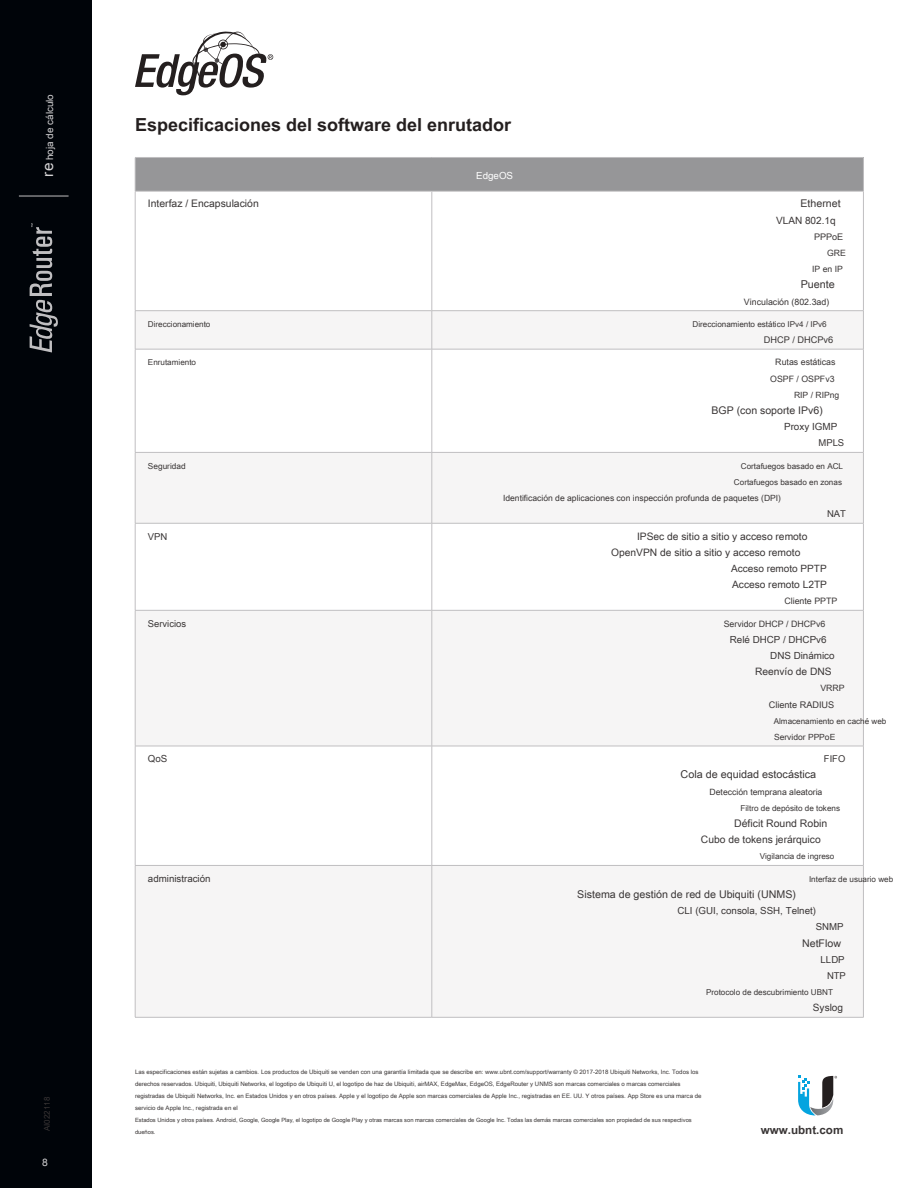
<style>
.page{position:relative;width:918px;height:1188px;background:#fff}
.page>*{position:absolute;margin:0;border:0;box-sizing:border-box;transform-origin:0 0}
.t1{font:700 18px "Arial Unicode MS";color:#241f1f}
.t2{font:700 11.55px "Arial Unicode MS";color:#393535}
.t3{font:10.8px "Arial Unicode MS";color:#393535}
.t4{font:10.65px "Arial Unicode MS";color:#393535}
.t5{font:10.5px "Arial Unicode MS";color:#393535}
.t6{font:10.35px "Arial Unicode MS";color:#393535}
.t7{font:10.35px "Arial Unicode MS";color:#d5d4d5}
.t8{font:10.2px/16.2px "Arial Unicode MS";color:#393535}
.t9{font:10.05px "Arial Unicode MS";color:#393535}
.t10{font:9.9px "Arial Unicode MS";color:#d5d4d5}
.t11{font:9.9px "Arial Unicode MS";color:#393535}
.t12{font:9.75px/16.2px "Arial Unicode MS";color:#393535}
.t13{font:9.75px "Arial Unicode MS";color:#fff}
.t14{font:9.6px "Arial Unicode MS";color:#393535}
.t15{font:9.45px "Arial Unicode MS";color:#393535}
.t16{font:9.15px "Arial Unicode MS";color:#393535}
.t17{font:9px "Arial Unicode MS";color:#393535}
.t18{font:8.85px "Arial Unicode MS";color:#393535}
.t19{font:8.7px/16.2px "Arial Unicode MS";color:#393535}
.t20{font:8.55px "Arial Unicode MS";color:#393535}
.t21{font:8.25px "Arial Unicode MS";color:#393535}
.t22{font:8.1px/16.2px "Arial Unicode MS";color:#393535;text-align:right}
.t23{font:7.95px "Arial Unicode MS";color:#393535}
.t24{font:6px/12px "Arial Unicode MS";color:#393535}
.t25{font:5.7px/12px "Arial Unicode MS";color:#393535}
.s1{font-size:15.3px}
</style>
<div class="page">
<div style="left:0;top:0;width:92px;height:1188px;background:#000409"></div>
<hr style="left:19px;top:196px;width:50px;height:1px;background:#c0bfc1">
<svg style="left:30px;top:223px;width:28px;height:129px"></svg>
<svg style="left:798px;top:1076px;width:39px;height:39px"></svg>
<svg style="left:135px;top:31px;width:138px;height:64px"></svg>
<div style="left:135px;top:157px;width:728px;height:34px;background:#969698"></div>
<svg style="left:136px;top:311px;width:727px;height:706px;fill:#f6f5f5"></svg>
<hr style="left:135px;top:157px;width:297px;height:1px;background:#c0bfc1">
<hr style="left:135px;top:158px;width:1px;height:33px;background:#c0bfc1">
<hr style="left:432px;top:157px;width:432px;height:1px;background:#c0bfc1">
<hr style="left:863px;top:158px;width:1px;height:33px;background:#c0bfc1">
<hr style="left:135px;top:191px;width:297px;height:1px;background:#c0bfc1">
<hr style="left:135px;top:191px;width:1px;height:119px;background:#c0bfc1">
<hr style="left:432px;top:191px;width:432px;height:1px;background:#c0bfc1">
<hr style="left:432px;top:191px;width:1px;height:119px;background:#c0bfc1">
<hr style="left:863px;top:191px;width:1px;height:119px;background:#c0bfc1">
<hr style="left:135px;top:310px;width:297px;height:1px;background:#c0bfc1">
<hr style="left:135px;top:311px;width:1px;height:38px;background:#c0bfc1">
<hr style="left:432px;top:310px;width:432px;height:1px;background:#c0bfc1">
<hr style="left:432px;top:311px;width:1px;height:38px;background:#c0bfc1">
<hr style="left:863px;top:311px;width:1px;height:38px;background:#c0bfc1">
<hr style="left:135px;top:349px;width:297px;height:1px;background:#c0bfc1">
<hr style="left:135px;top:349px;width:1px;height:103px;background:#c0bfc1">
<hr style="left:432px;top:349px;width:432px;height:1px;background:#c0bfc1">
<hr style="left:432px;top:349px;width:1px;height:103px;background:#c0bfc1">
<hr style="left:863px;top:349px;width:1px;height:103px;background:#c0bfc1">
<hr style="left:135px;top:452px;width:297px;height:1px;background:#c0bfc1">
<hr style="left:135px;top:453px;width:1px;height:70px;background:#c0bfc1">
<hr style="left:432px;top:452px;width:432px;height:1px;background:#c0bfc1">
<hr style="left:432px;top:453px;width:1px;height:70px;background:#c0bfc1">
<hr style="left:863px;top:453px;width:1px;height:70px;background:#c0bfc1">
<hr style="left:135px;top:523px;width:297px;height:1px;background:#c0bfc1">
<hr style="left:135px;top:523px;width:1px;height:87px;background:#c0bfc1">
<hr style="left:432px;top:523px;width:432px;height:1px;background:#c0bfc1">
<hr style="left:432px;top:523px;width:1px;height:87px;background:#c0bfc1">
<hr style="left:863px;top:523px;width:1px;height:87px;background:#c0bfc1">
<hr style="left:135px;top:610px;width:297px;height:1px;background:#c0bfc1">
<hr style="left:135px;top:611px;width:1px;height:135px;background:#c0bfc1">
<hr style="left:432px;top:610px;width:432px;height:1px;background:#c0bfc1">
<hr style="left:432px;top:611px;width:1px;height:135px;background:#c0bfc1">
<hr style="left:863px;top:611px;width:1px;height:135px;background:#c0bfc1">
<hr style="left:135px;top:746px;width:297px;height:1px;background:#c0bfc1">
<hr style="left:135px;top:746px;width:1px;height:119px;background:#c0bfc1">
<hr style="left:432px;top:746px;width:432px;height:1px;background:#c0bfc1">
<hr style="left:432px;top:746px;width:1px;height:119px;background:#c0bfc1">
<hr style="left:863px;top:746px;width:1px;height:119px;background:#c0bfc1">
<hr style="left:135px;top:865px;width:297px;height:1px;background:#c0bfc1">
<hr style="left:135px;top:866px;width:1px;height:151px;background:#c0bfc1">
<hr style="left:432px;top:865px;width:432px;height:1px;background:#c0bfc1">
<hr style="left:432px;top:866px;width:1px;height:151px;background:#c0bfc1">
<hr style="left:863px;top:866px;width:1px;height:151px;background:#c0bfc1">
<hr style="left:135px;top:1017px;width:297px;height:1px;background:#c0bfc1">
<hr style="left:432px;top:1017px;width:432px;height:1px;background:#c0bfc1">
<h3 class="t10" style="left:43px;top:177px;width:84px;rotate:-90deg"><span class="s1">re</span> hoja de cálculo</h3>
<h3 class="t23" style="left:41px;top:1131px;width:36px;rotate:-90deg">AI022118</h3>
<h3 class="t7" style="left:42px;top:1155px;width:7px">8</h3>
<h1 class="t1" style="left:135px;top:112px;width:378px">Especificaciones del software del enrutador</h1>
<h3 class="t13" style="left:476px;top:169px;width:38px">EdgeOS</h3>
<h3 class="t6" style="left:148px;top:196px;width:112px">Interfaz / Encapsulación</h3>
<h3 class="t4" style="left:801px;top:196px;width:42px">Ethernet</h3>
<h3 class="t9" style="left:776px;top:213px;width:61px">VLAN 802.1q</h3>
<h3 class="t17" style="left:814px;top:230px;width:31px">PPPoE</h3>
<h3 class="t19" style="left:812px;top:245px;width:35px;text-indent:15px">GRE<br>IP en IP</h3>
<h3 class="t3" style="left:801px;top:277px;width:36px">Puente</h3>
<h3 class="t18" style="left:744px;top:295px;width:87px">Vinculación (802.3ad)</h3>
<h3 class="t22" style="left:693px;top:316px;width:136px">Direccionamiento estático IPv4 / IPv6</h3>
<h3 class="t16" style="left:764px;top:333px;width:71px">DHCP / DHCPv6</h3>
<h3 class="t18" style="left:775px;top:356px;width:62px">Rutas estáticas</h3>
<h3 class="t19" style="left:770px;top:370px;width:66px">OSPF / OSPFv3</h3>
<h3 class="t20" style="left:794px;top:389px;width:47px">RIP / RIPng</h3>
<h3 class="t5" style="left:712px;top:403px;width:113px">BGP (con soporte IPv6)</h3>
<h3 class="t11" style="left:784px;top:420px;width:55px">Proxy IGMP</h3>
<h3 class="t15" style="left:819px;top:436px;width:27px">MPLS</h3>
<h3 class="t22" style="left:734px;top:457px;width:111px">Cortafuegos basado en ACL<br>Cortafuegos basado en zonas</h3>
<h3 class="t20" style="left:503px;top:492px;width:280px">Identificación de aplicaciones con inspección profunda de paquetes (DPI)</h3>
<h3 class="t15" style="left:827px;top:507px;width:20px">NAT</h3>
<h3 class="t8" style="left:611px;top:527px;width:198px;text-indent:26px">IPSec de sitio a sitio y acceso remoto<br>OpenVPN de sitio a sitio y acceso remoto</h3>
<h3 class="t9" style="left:731px;top:561px;width:97px">Acceso remoto PPTP</h3>
<h3 class="t8" style="left:732px;top:576px;width:96px">Acceso remoto L2TP</h3>
<h3 class="t18" style="left:784px;top:595px;width:55px">Cliente PPTP</h3>
<h3 class="t18" style="left:724px;top:617px;width:103px">Servidor DHCP / DHCPv6</h3>
<h3 class="t12" style="left:770px;top:631px;width:66px;text-indent:-40px">Relé DHCP / DHCPv6<br>DNS Dinámico</h3>
<h3 class="t8" style="left:755px;top:663px;width:78px">Reenvío de DNS</h3>
<h3 class="t19" style="left:820px;top:680px;width:26px">VRRP</h3>
<h3 class="t16" style="left:769px;top:698px;width:67px">Cliente RADIUS</h3>
<h3 class="t22" style="left:774px;top:712px;width:114px">Almacenamiento en caché web</h3>
<h3 class="t20" style="left:774px;top:731px;width:63px">Servidor PPPoE</h3>
<h3 class="t15" style="left:824px;top:752px;width:23px">FIFO</h3>
<h3 class="t3" style="left:681px;top:767px;width:137px">Cola de equidad estocástica</h3>
<h3 class="t19" style="left:710px;top:783px;width:114px">Detección temprana aleatoria</h3>
<h3 class="t22" style="left:741px;top:800px;width:101px">Filtro de depósito de tokens</h3>
<h3 class="t5" style="left:734px;top:816px;width:95px">Déficit Round Robin</h3>
<h3 class="t8" style="left:701px;top:831px;width:121px">Cubo de tokens jerárquico</h3>
<h3 class="t22" style="left:760px;top:848px;width:76px">Vigilancia de ingreso</h3>
<h3 class="t22" style="left:809px;top:870px;width:86px">Interfaz de usuario web</h3>
<h3 class="t4" style="left:577px;top:887px;width:220px">Sistema de gestión de red de Ubiquiti (UNMS)</h3>
<h3 class="t12" style="left:677px;top:902px;width:140px">CLI (GUI, consola, SSH, Telnet)</h3>
<h3 class="t14" style="left:816px;top:920px;width:29px">SNMP</h3>
<h3 class="t4" style="left:802px;top:935px;width:40px">NetFlow</h3>
<h3 class="t14" style="left:821px;top:952px;width:26px">LLDP</h3>
<h3 class="t15" style="left:827px;top:969px;width:20px">NTP</h3>
<h3 class="t22" style="left:706px;top:984px;width:128px">Protocolo de descubrimiento UBNT</h3>
<h3 class="t9" style="left:813px;top:1001px;width:32px">Syslog</h3>
<h3 class="t22" style="left:148px;top:316px;width:64px">Direccionamiento</h3>
<h3 class="t22" style="left:148px;top:354px;width:50px">Enrutamiento</h3>
<h3 class="t21" style="left:148px;top:460px;width:39px">Seguridad</h3>
<h3 class="t15" style="left:148px;top:529px;width:21px">VPN</h3>
<h3 class="t15" style="left:148px;top:616px;width:40px">Servicios</h3>
<h3 class="t12" style="left:148px;top:750px;width:21px">QoS</h3>
<h3 class="t12" style="left:148px;top:870px;width:64px">administración</h3>
<p class="t24" style="left:135px;top:1066px;width:568px">Las especificaciones están sujetas a cambios. Los productos de Ubiquiti se venden con una garantía limitada que se describe en: www.ubnt.com/support/warranty © 2017-2018 Ubiquiti Networks, Inc. Todos los derechos reservados. Ubiquiti, Ubiquiti Networks, el logotipo de Ubiquiti U, el logotipo de haz de Ubiquiti, airMAX, EdgeMax, EdgeOS, EdgeRouter y UNMS son marcas comerciales o marcas comerciales registradas de Ubiquiti Networks, Inc. en Estados Unidos y en otros países. Apple y el logotipo de Apple son marcas comerciales de Apple Inc., registradas en EE. UU. Y otros países. App Store es una marca de servicio de Apple Inc., registrada en el</p>
<p class="t25" style="left:135px;top:1114px;width:558px">Estados Unidos y otros países. Android, Google, Google Play, el logotipo de Google Play y otras marcas son marcas comerciales de Google Inc. Todas las demás marcas comerciales son propiedad de sus respectivos dueños.</p>
<h2 class="t2" style="left:761px;top:1122px;width:84px">www.ubnt.com</h2>
</div>
